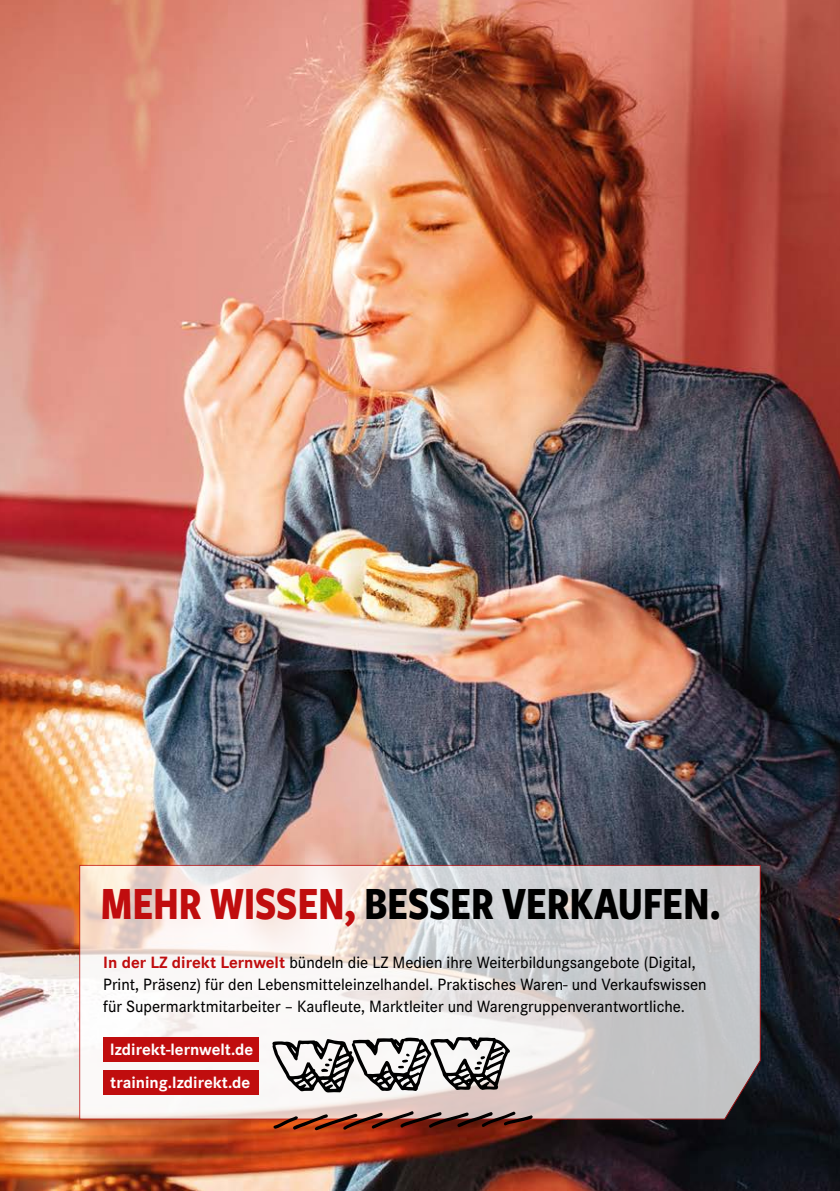
<style>
.page{position:relative;width:840px;height:1191px;background:#fff}
.page>*{position:absolute;margin:0;border:0;box-sizing:border-box;transform-origin:0 0}
.t1{font:700 48px "Freight Sans Cnd Pro";letter-spacing:-.005em;color:#000;scale:.9 1}
.t2{font:500 17px/22px "Corporate S Pro";color:#000}
.t3{font:700 17px/33px "Corporate S Pro";color:#fff}
.s1{color:#c00d0e}
.s2{font-weight:700;color:#c00d0e}
</style>
<div class="page">
<img style="left:0;top:0;width:839px;height:1191px">
<svg style="left:79px;top:864px;width:682px;height:256px"></svg>
<div style="left:103px;top:1037px;width:155px;height:25px;background:#c00d0e"></div>
<div style="left:103px;top:1070px;width:155px;height:24px;background:#c00d0e"></div>
<svg style="left:273px;top:1111px;width:259px;height:19px"></svg>
<svg style="left:272px;top:1037px;width:237px;height:55px"></svg>
<h1 class="t1" style="left:100px;top:870px;width:691px"><span class="s1">MEHR WISSEN,</span> BESSER VERKAUFEN.</h1>
<p class="t2" style="left:103px;top:950px;width:604px"><span class="s2">In der LZ direkt Lernwelt</span> bündeln die LZ Medien ihre Weiterbildungsangebote (Digital,<br>Print, Präsenz) für den Lebensmitteleinzelhandel. Praktisches Waren- und Verkaufswissen für Supermarktmitarbeiter – Kaufleute, Marktleiter und Warengruppenverantwortliche.</p>
<p class="t3" style="left:110px;top:1031px;width:144px">lzdirekt-lernwelt.de training.lzdirekt.de</p>
</div>
